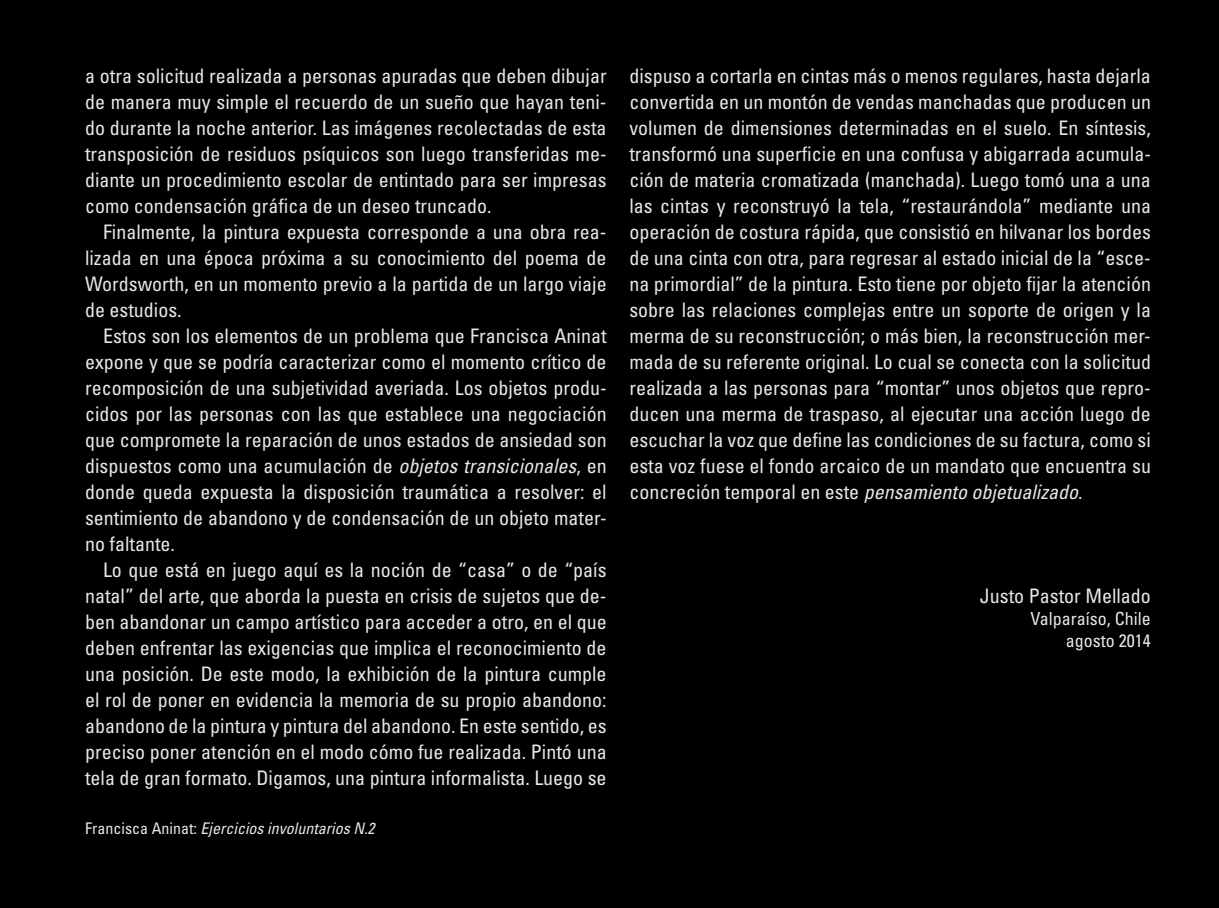
<style>
.page{position:relative;width:1219px;height:908px;background:#fff}
.page>*{position:absolute;margin:0;border:0;box-sizing:border-box;transform-origin:0 0}
.t1{font:condensed 20px/26px "Univers LT Std";color:#e6e7e8;text-align:justify}
.t2{font:condensed 18px/22px "Univers LT Std";color:#e6e7e8;text-align:right}
.t3{font:italic condensed 16px "Univers LT Std";color:#e6e7e8}
.s1{font-style:italic}
.s2{font-style:normal}
</style>
<div class="page">
<div style="left:0;top:0;width:1219px;height:907px;background:#000"></div>
<p class="t1" style="left:85px;top:62px;width:523px">a otra solicitud realizada a personas apuradas que deben dibujar de manera muy simple el recuerdo de un sueño que hayan teni&shy;do durante la noche anterior. Las imágenes recolectadas de esta transposición de residuos psíquicos son luego transferidas me&shy;diante un procedimiento escolar de entintado para ser impresas como condensación gráfica de un deseo truncado.</p>
<p class="t1" style="left:85px;top:218px;width:523px;text-indent:18px">Finalmente, la pintura expuesta corresponde a una obra rea&shy;lizada en una época próxima a su conocimiento del poema de Wordsworth, en un momento previo a la partida de un largo viaje de estudios.</p>
<p class="t1" style="left:85px;top:322px;width:523px;text-indent:18px">Estos son los elementos de un problema que Francisca Aninat expone y que se podría caracterizar como el momento crítico de recomposición de una subjetividad averiada. Los objetos produ&shy;cidos por las personas con las que establece una negociación que compromete la reparación de unos estados de ansiedad son dispuestos como una acumulación de <span class="s1">objetos transicionales</span>, en donde queda expuesta la disposición traumática a resolver: el sentimiento de abandono y de condensación de un objeto mater&shy;no faltante.</p>
<p class="t1" style="left:85px;top:556px;width:523px;text-indent:18px">Lo que está en juego aquí es la noción de “casa” o de “país natal” del arte, que aborda la puesta en crisis de sujetos que de&shy;ben abandonar un campo artístico para acceder a otro, en el que deben enfrentar las exigencias que implica el reconocimiento de una posición. De este modo, la exhibición de la pintura cumple el rol de poner en evidencia la memoria de su propio abandono: abandono de la pintura y pintura del abandono. En este sentido, es preciso poner atención en el modo cómo fue realizada. Pintó una tela de gran formato. Digamos, una pintura informalista. Luego se</p>
<p class="t3" style="left:85px;top:818px;width:291px"><span class="s2">Francisca Aninat:</span> Ejercicios involuntarios N.2</p>
<p class="t1" style="left:629px;top:62px;width:523px">dispuso a cortarla en cintas más o menos regulares, hasta dejarla convertida en un montón de vendas manchadas que producen un volumen de dimensiones determinadas en el suelo. En síntesis, transformó una superficie en una confusa y abigarrada acumula&shy;ción de materia cromatizada (manchada). Luego tomó una a una las cintas y reconstruyó la tela, “restaurándola” mediante una operación de costura rápida, que consistió en hilvanar los bordes de una cinta con otra, para regresar al estado inicial de la “esce&shy;na primordial” de la pintura. Esto tiene por objeto fijar la atención sobre las relaciones complejas entre un soporte de origen y la merma de su reconstrucción; o más bien, la reconstrucción mer&shy;mada de su referente original. Lo cual se conecta con la solicitud realizada a las personas para “montar” unos objetos que repro&shy;ducen una merma de traspaso, al ejecutar una acción luego de escuchar la voz que define las condiciones de su factura, como si esta voz fuese el fondo arcaico de un mandato que encuentra su concreción temporal en este <span class="s1">pensamiento objetualizado</span>.</p>
<p class="t1" style="left:980px;top:582px;width:173px">Justo Pastor Mellado</p>
<p class="t2" style="left:1031px;top:607px;width:122px">Valparaíso, Chile agosto 2014</p>
</div>
